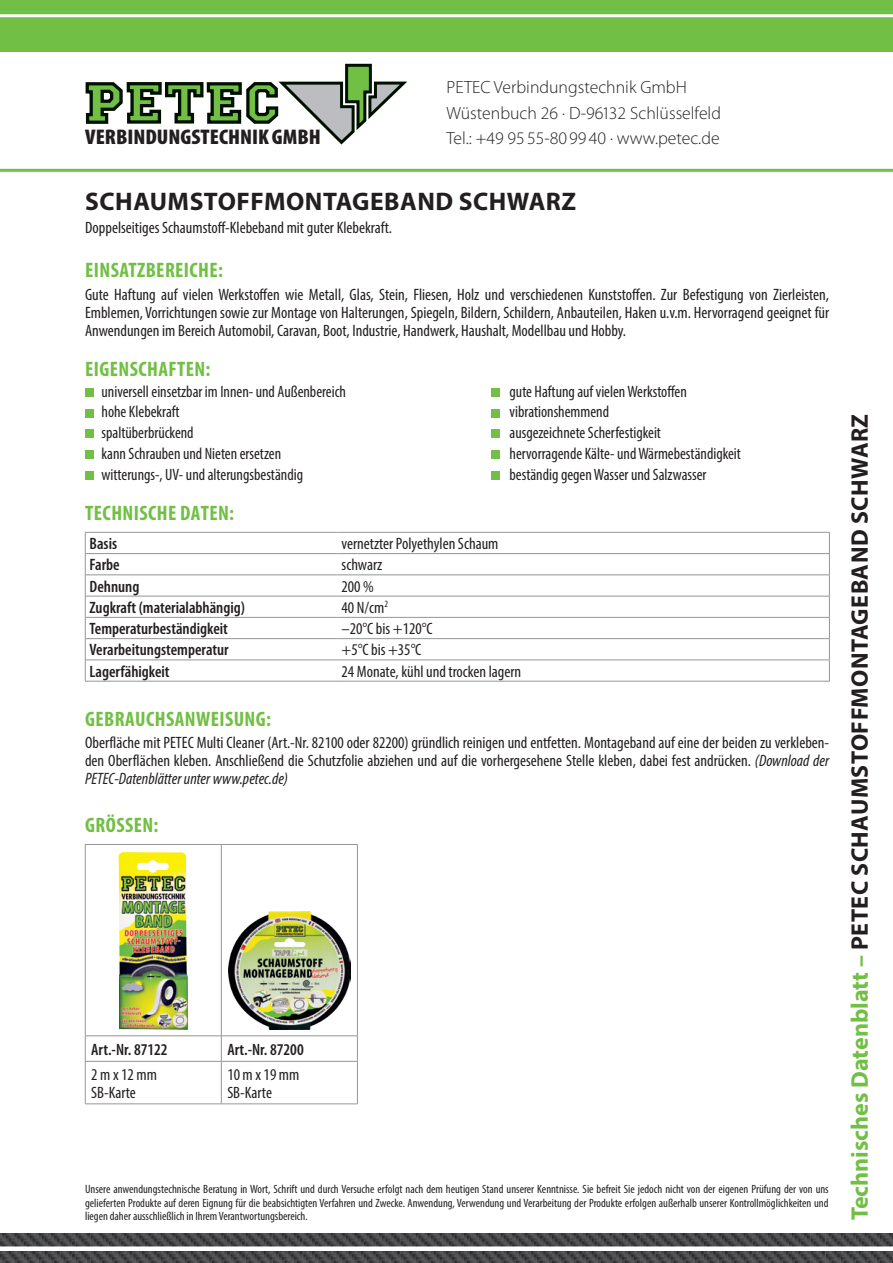
<style>
.page{position:relative;width:893px;height:1263px;background:#fff}
.page>*{position:absolute;margin:0;border:0;box-sizing:border-box;transform-origin:0 0}
.t1{font:700 25.5px "Myriad Pro";letter-spacing:.02em;color:#231f20}
.t2{font:700 24px "Myriad Pro";letter-spacing:.01em;color:#231f20}
.t3{font:900 condensed 21.3px "Myriad Pro";color:#231f20;scale:1.05 1}
.t4{font:700 condensed 21px "Myriad Pro";letter-spacing:.02em;color:#71bf44}
.t5{font:300 17.7px "Myriad Pro";color:#231f20}
.Textkörper_2{font:condensed 16.5px/18px "Myriad Pro";color:#231f20;text-align:justify}
.t6{font:600 condensed 16.5px "Myriad Pro";color:#231f20}
.Textkörper{font:condensed 12px/13.5px "Myriad Pro";color:#231f20;text-align:justify}
.s1{font-style:italic}
.s2{color:#71bf44}
</style>
<div class="page">
<div style="left:0;top:0;width:893px;height:51px;background:#71bf44"></div>
<hr style="left:0;top:14px;width:893px;height:3px;background:#fff">
<svg style="left:85px;top:63px;width:323px;height:82px"></svg>
<img style="left:0;top:1233px;width:893px;height:30px">
<div style="left:0;top:1246px;width:893px;height:5px;background:#fff"></div>
<div style="left:85px;top:388px;width:9px;height:8px;background:#71bf44"></div>
<div style="left:492px;top:388px;width:8px;height:8px;background:#71bf44"></div>
<div style="left:85px;top:409px;width:9px;height:8px;background:#71bf44"></div>
<div style="left:492px;top:409px;width:8px;height:8px;background:#71bf44"></div>
<div style="left:85px;top:429px;width:9px;height:9px;background:#71bf44"></div>
<div style="left:492px;top:429px;width:8px;height:9px;background:#71bf44"></div>
<div style="left:85px;top:450px;width:9px;height:9px;background:#71bf44"></div>
<div style="left:492px;top:450px;width:8px;height:9px;background:#71bf44"></div>
<div style="left:85px;top:471px;width:9px;height:8px;background:#71bf44"></div>
<div style="left:492px;top:471px;width:8px;height:8px;background:#71bf44"></div>
<svg style="left:337px;top:554px;width:492px;height:127px"></svg>
<hr style="left:85px;top:553px;width:252px;height:1px;background:#939598">
<hr style="left:85px;top:575px;width:252px;height:1px;background:#939598">
<hr style="left:85px;top:596px;width:252px;height:1px;background:#939598">
<hr style="left:85px;top:617px;width:252px;height:1px;background:#939598">
<hr style="left:85px;top:638px;width:252px;height:1px;background:#939598">
<hr style="left:85px;top:660px;width:252px;height:1px;background:#939598">
<hr style="left:85px;top:532px;width:252px;height:1px;background:#939598">
<hr style="left:337px;top:532px;width:493px;height:1px;background:#939598">
<svg style="left:85px;top:532px;width:1px;height:149px"></svg>
<hr style="left:85px;top:681px;width:252px;height:1px;background:#939598">
<hr style="left:337px;top:553px;width:493px;height:1px;background:#939598">
<hr style="left:337px;top:575px;width:493px;height:1px;background:#939598">
<hr style="left:337px;top:596px;width:493px;height:1px;background:#939598">
<hr style="left:337px;top:617px;width:493px;height:1px;background:#939598">
<hr style="left:337px;top:638px;width:493px;height:1px;background:#939598">
<hr style="left:337px;top:660px;width:493px;height:1px;background:#939598">
<svg style="left:829px;top:532px;width:1px;height:149px"></svg>
<hr style="left:337px;top:681px;width:493px;height:1px;background:#939598">
<hr style="left:85px;top:844px;width:136px;height:1px;background:#939598">
<hr style="left:85px;top:845px;width:1px;height:190px;background:#939598">
<hr style="left:221px;top:844px;width:137px;height:1px;background:#939598">
<hr style="left:221px;top:845px;width:1px;height:190px;background:#939598">
<hr style="left:357px;top:845px;width:1px;height:190px;background:#939598">
<hr style="left:85px;top:1035px;width:136px;height:1px;background:#939598">
<svg style="left:85px;top:1036px;width:1px;height:25px"></svg>
<hr style="left:221px;top:1035px;width:137px;height:1px;background:#939598">
<svg style="left:221px;top:1036px;width:1px;height:25px"></svg>
<svg style="left:357px;top:1036px;width:1px;height:25px"></svg>
<hr style="left:85px;top:1061px;width:136px;height:1px;background:#939598">
<hr style="left:85px;top:1061px;width:1px;height:43px;background:#939598">
<hr style="left:221px;top:1061px;width:137px;height:1px;background:#939598">
<hr style="left:221px;top:1061px;width:1px;height:43px;background:#939598">
<hr style="left:357px;top:1061px;width:1px;height:43px;background:#939598">
<hr style="left:85px;top:1103px;width:136px;height:1px;background:#939598">
<hr style="left:221px;top:1103px;width:137px;height:1px;background:#939598">
<img style="left:119px;top:852px;width:69px;height:178px">
<img style="left:228px;top:912px;width:122px;height:118px">
<hr style="left:0;top:169px;width:893px;height:3px;background:#71bf44">
<p class="t3" style="left:85px;top:124px;width:226px">VERBINDUNGSTECHNIK GMBH</p>
<p class="t5" style="left:446px;top:77px;width:242px">PETEC Verbindungstechnik GmbH</p>
<p class="t5" style="left:446px;top:102px;width:276px">Wüstenbuch 26 · D-96132 Schlüsselfeld</p>
<p class="t5" style="left:446px;top:128px;width:275px">Tel.: +49 95 55-80 99 40 · www.petec.de</p>
<p class="t1" style="left:85px;top:184px;width:492px">SCHAUMSTOFFMONTAGEBAND SCHWARZ</p>
<p class="Textkörper_2" style="left:85px;top:218px;width:308px">Doppelseitiges Schaumstoff-Klebeband mit guter Klebekraft.</p>
<p class="t4" style="left:85px;top:257px;width:139px">EINSATZBEREICHE:</p>
<p class="Textkörper_2" style="left:85px;top:285px;width:746px">Gute Haftung auf vielen Werkstoffen wie Metall, Glas, Stein, Fliesen, Holz und verschiedenen Kunststoffen. Zur Befestigung von Zierleisten, Emblemen, Vorrichtungen sowie zur Montage von Halterungen, Spiegeln, Bildern, Schildern, Anbauteilen, Haken u.v.m. Hervorragend geeignet für Anwendungen im Bereich Automobil, Caravan, Boot, Industrie, Handwerk, Haushalt, Modellbau und Hobby.</p>
<p class="t4" style="left:85px;top:356px;width:127px">EIGENSCHAFTEN:</p>
<p class="Textkörper_2" style="left:102px;top:382px;width:246px">universell einsetzbar im Innen- und Außenbereich</p>
<p class="Textkörper_2" style="left:510px;top:382px;width:179px">gute Haftung auf vielen Werkstoffen</p>
<p class="Textkörper_2" style="left:102px;top:403px;width:80px">hohe Klebekraft</p>
<p class="Textkörper_2" style="left:510px;top:403px;width:101px">vibrationshemmend</p>
<p class="Textkörper_2" style="left:102px;top:423px;width:94px">spaltüberbrückend</p>
<p class="Textkörper_2" style="left:510px;top:423px;width:153px">ausgezeichnete Scherfestigkeit</p>
<p class="Textkörper_2" style="left:102px;top:444px;width:181px">kann Schrauben und Nieten ersetzen</p>
<p class="Textkörper_2" style="left:510px;top:444px;width:233px">hervorragende Kälte- und Wärmebeständigkeit</p>
<p class="Textkörper_2" style="left:102px;top:465px;width:203px">witterungs-, UV- und alterungsbeständig</p>
<p class="Textkörper_2" style="left:510px;top:465px;width:199px">beständig gegen Wasser und Salzwasser</p>
<p class="t4" style="left:85px;top:500px;width:150px">TECHNISCHE DATEN:</p>
<p class="t6" style="left:90px;top:533px;width:29px">Basis</p>
<p class="Textkörper_2" style="left:342px;top:534px;width:158px">vernetzter Polyethylen Schaum</p>
<p class="t6" style="left:90px;top:555px;width:32px">Farbe</p>
<p class="Textkörper_2" style="left:342px;top:556px;width:42px">schwarz</p>
<p class="t6" style="left:90px;top:576px;width:51px">Dehnung</p>
<p class="Textkörper_2" style="left:342px;top:577px;width:34px">200 %</p>
<p class="t6" style="left:90px;top:597px;width:157px">Zugkraft (materialabhängig)</p>
<p class="Textkörper_2" style="left:342px;top:598px;width:48px">40 N/cm<sup>2</sup></p>
<p class="t6" style="left:90px;top:618px;width:140px">Temperaturbeständigkeit</p>
<p class="Textkörper_2" style="left:342px;top:619px;width:92px">–20°C bis +120°C</p>
<p class="t6" style="left:90px;top:640px;width:141px">Verarbeitungstemperatur</p>
<p class="Textkörper_2" style="left:342px;top:641px;width:81px">+5°C bis +35°C</p>
<p class="t6" style="left:90px;top:661px;width:82px">Lagerfähigkeit</p>
<p class="Textkörper_2" style="left:342px;top:662px;width:181px">24 Monate, kühl und trocken lagern</p>
<p class="t4" style="left:85px;top:706px;width:187px">GEBRAUCHSANWEISUNG:</p>
<p class="Textkörper_2" style="left:85px;top:733px;width:746px">Oberfläche mit PETEC Multi Cleaner (Art.-Nr. 82100 oder 82200) gründlich reinigen und entfetten. Montageband auf eine der beiden zu verkleben&shy;den Oberflächen kleben. Anschließend die Schutzfolie abziehen und auf die vorhergesehene Stelle kleben, dabei fest andrücken. <span class="s1">(Download der PETEC-Datenblätter unter www.petec.de)</span></p>
<p class="t4" style="left:85px;top:812px;width:75px">GRÖSSEN:</p>
<p class="t6" style="left:91px;top:1039px;width:78px">Art.-Nr. 87122</p>
<p class="t6" style="left:227px;top:1039px;width:78px">Art.-Nr. 87200</p>
<p class="Textkörper_2" style="left:91px;top:1065px;width:67px">2 m x 12 mm<br>SB-Karte</p>
<p class="Textkörper_2" style="left:227px;top:1065px;width:74px">10 m x 19 mm<br>SB-Karte</p>
<p class="Textkörper" style="left:85px;top:1182px;width:745px">Unsere anwendungstechnische Beratung in Wort, Schrift und durch Versuche erfolgt nach dem heutigen Stand unserer Kenntnisse. Sie befreit Sie jedoch nicht von der eigenen Prüfung der von uns gelieferten Produkte auf deren Eignung für die beabsichtigten Verfahren und Zwecke. Anwendung, Verwendung und Verarbeitung der Produkte erfolgen außerhalb unserer Kontrollmöglichkeiten und liegen daher ausschließlich in Ihrem Verantwortungsbereich.</p>
<p class="t2" style="left:844px;top:1220px;width:808px;rotate:-90deg"><span class="s2">Technisches Datenblatt –</span> PETEC SCHAUMSTOFFMONTAGEBAND SCHWARZ</p>
</div>
